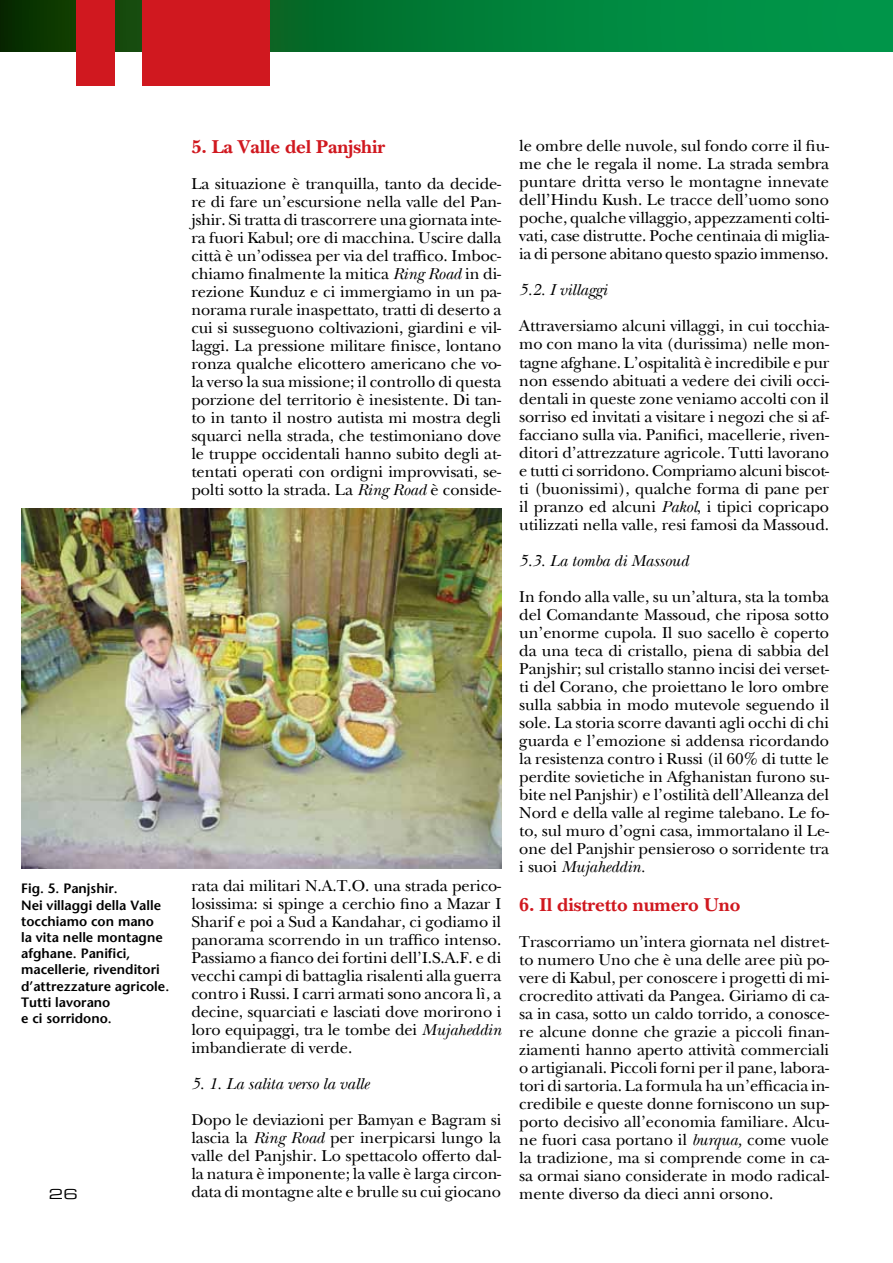
<style>
.page{position:relative;width:893px;height:1263px;background:#fff}
.page>*{position:absolute;margin:0;border:0;box-sizing:border-box;transform-origin:0 0}
.t1{font:700 19.5px "New Baskerville";letter-spacing:-.005em;color:#d0181f}
.t2{font:16.5px/18px "New Baskerville";letter-spacing:-.005em;color:#000;text-align:justify}
.t3{font:italic 16.5px "New Baskerville";letter-spacing:-.005em;color:#000}
.t4{font:600 13.5px/16.2px "Stone Sans";color:#000}
.t5{font:13.5px "Eurostile Extended Two";color:#000;scale:1.11 1}
.s1{font-style:italic}
</style>
<div class="page">
<svg style="left:0;top:0;width:893px;height:51px"></svg>
<div style="left:143px;top:0;width:127px;height:85px;background:#d0181f"></div>
<div style="left:76px;top:0;width:39px;height:85px;background:#d0181f"></div>
<img style="left:21px;top:509px;width:480px;height:360px">
<p class="t4" style="left:21px;top:880px;width:150px">Fig. 5. Panjshir.<br>Nei villaggi della Valle tocchiamo con mano<br>la vita nelle montagne afghane. Panifici, macellerie, rivenditori d’attrezzature agricole.<br>Tutti lavorano<br>e ci sorridono.</p>
<p class="t5" style="left:49px;top:1185px;width:28px">26</p>
<p class="t1" style="left:191px;top:135px;width:195px">5. La Valle del Panjshir</p>
<p class="t2" style="left:191px;top:175px;width:311px">La situazione è tranquilla, tanto da decide&shy;re di fare un’escursione nella valle del Pan&shy;jshir. Si tratta di trascorrere una giornata inte&shy;ra fuori Kabul; ore di macchina. Uscire dalla città è un’odissea per via del traffico. Imboc&shy;chiamo finalmente la mitica <span class="s1">Ring Road</span> in di&shy;rezione Kunduz e ci immergiamo in un pa&shy;norama rurale inaspettato, tratti di deserto a cui si susseguono coltivazioni, giardini e vil&shy;laggi. La pressione militare finisce, lontano ronza qualche elicottero americano che vo&shy;la verso la sua missione; il controllo di questa porzione del territorio è inesistente. Di tan&shy;to in tanto il nostro autista mi mostra degli squarci nella strada, che testimoniano dove le truppe occidentali hanno subito degli at&shy;tentati operati con ordigni improvvisati, se&shy;polti sotto la strada. La <span class="s1">Ring Road</span> è conside-</p>
<p class="t2" style="left:191px;top:877px;width:312px">rata dai militari N.A.T.O. una strada perico&shy;losissima: si spinge a cerchio fino a Mazar I Sharif e poi a Sud a Kandahar, ci godiamo il panorama scorrendo in un traffico intenso.<br>Passiamo a fianco dei fortini dell’I.S.A.F. e di vecchi campi di battaglia risalenti alla guerra contro i Russi. I carri armati sono ancora lì, a decine, squarciati e lasciati dove morirono i loro equipaggi, tra le tombe dei <span class="s1">Mujaheddin </span>imbandierate di verde.</p>
<p class="t3" style="left:191px;top:1074px;width:179px">5. 1. La salita verso la valle</p>
<p class="t2" style="left:191px;top:1111px;width:311px">Dopo le deviazioni per Bamyan e Bagram si lascia la <span class="s1">Ring Road</span> per inerpicarsi lungo la valle del Panjshir. Lo spettacolo offerto dal&shy;la natura è imponente; la valle è larga circon&shy;data di montagne alte e brulle su cui giocano</p>
<p class="t2" style="left:519px;top:137px;width:311px">le ombre delle nuvole, sul fondo corre il fiu&shy;me che le regala il nome. La strada sembra puntare dritta verso le montagne innevate dell’Hindu Kush. Le tracce dell’uomo sono poche, qualche villaggio, appezzamenti colti&shy;vati, case distrutte. Poche centinaia di miglia&shy;ia di persone abitano questo spazio immenso.</p>
<p class="t3" style="left:519px;top:280px;width:89px">5.2. I villaggi</p>
<p class="t2" style="left:519px;top:317px;width:312px">Attraversiamo alcuni villaggi, in cui tocchia&shy;mo con mano la vita (durissima) nelle mon&shy;tagne afghane. L’ospitalità è incredibile e pur non essendo abituati a vedere dei civili occi&shy;dentali in queste zone veniamo accolti con il sorriso ed invitati a visitare i negozi che si af&shy;facciano sulla via. Panifici, macellerie, riven&shy;ditori d’attrezzature agricole. Tutti lavorano e tutti ci sorridono. Compriamo alcuni biscot&shy;ti (buonissimi), qualche forma di pane per il pranzo ed alcuni <span class="s1">Pakol</span>, i tipici copricapo utilizzati nella valle, resi famosi da Massoud.</p>
<p class="t3" style="left:519px;top:551px;width:171px">5.3. La tomba di Massoud</p>
<p class="t2" style="left:519px;top:587px;width:311px">In fondo alla valle, su un’altura, sta la tomba del Comandante Massoud, che riposa sotto un’enorme cupola. Il suo sacello è coperto da una teca di cristallo, piena di sabbia del Panjshir; sul cristallo stanno incisi dei verset&shy;ti del Corano, che proiettano le loro ombre sulla sabbia in modo mutevole seguendo il sole. La storia scorre davanti agli occhi di chi guarda e l’emozione si addensa ricordando la resistenza contro i Russi (il 60% di tutte le perdite sovietiche in Afghanistan furono su&shy;bite nel Panjshir) e l’ostilità dell’Alleanza del Nord e della valle al regime talebano. Le fo&shy;to, sul muro d’ogni casa, immortalano il Le&shy;one del Panjshir pensieroso o sorridente tra i suoi <span class="s1">Mujaheddin.</span></p>
<p class="t1" style="left:519px;top:893px;width:223px">6. Il distretto numero Uno</p>
<p class="t2" style="left:519px;top:932px;width:311px">Trascorriamo un’intera giornata nel distret&shy;to numero Uno che è una delle aree più po&shy;vere di Kabul, per conoscere i progetti di mi&shy;crocredito attivati da Pangea. Giriamo di ca&shy;sa in casa, sotto un caldo torrido, a conosce&shy;re alcune donne che grazie a piccoli finan&shy;ziamenti hanno aperto attività commerciali o artigianali. Piccoli forni per il pane, labora&shy;tori di sartoria. La formula ha un’efficacia in&shy;credibile e queste donne forniscono un sup&shy;porto decisivo all’economia familiare. Alcu&shy;ne fuori casa portano il <span class="s1">burqua,</span> come vuole la tradizione<span class="s1">,</span> ma si comprende come in ca&shy;sa ormai siano considerate in modo radical&shy;mente diverso da dieci anni orsono.</p>
</div>
